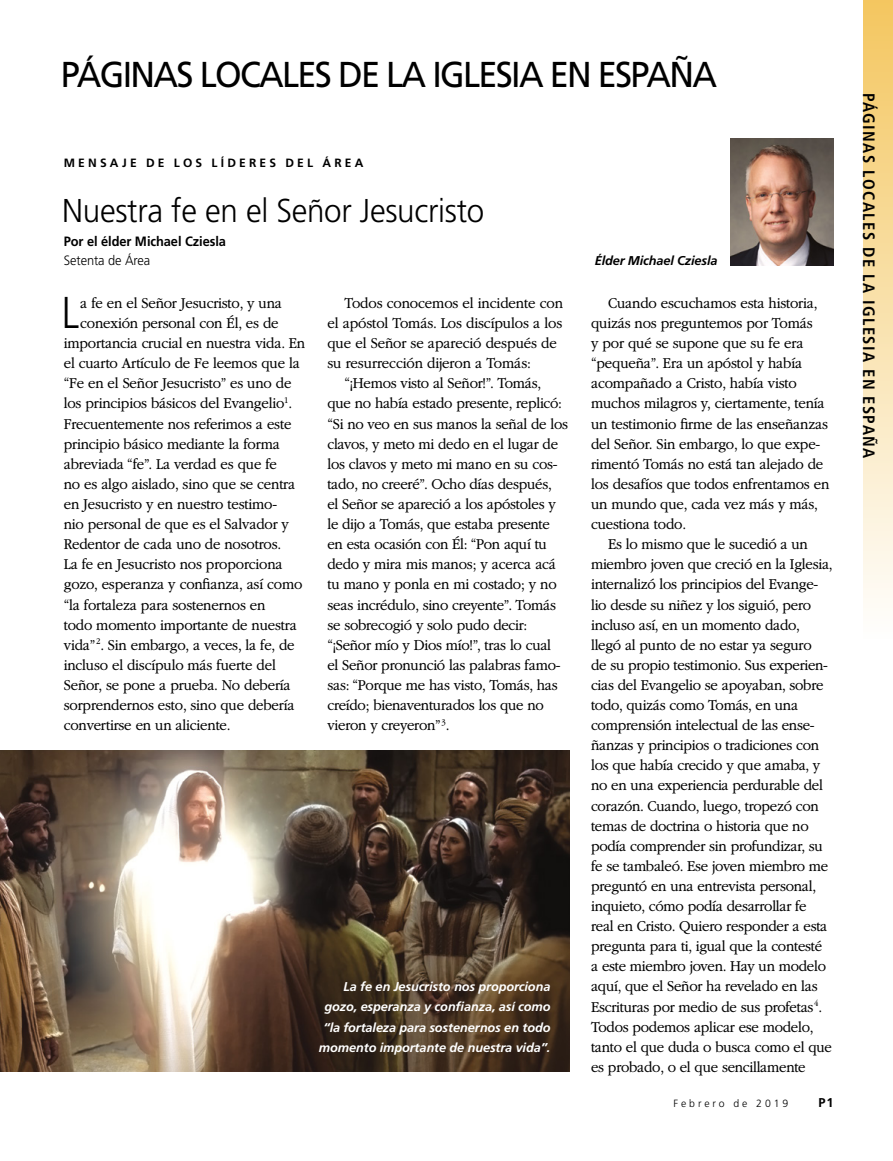
<style>
.page{position:relative;width:893px;height:1161px;background:#fff}
.page>*{position:absolute;margin:0;border:0;box-sizing:border-box;transform-origin:0 0}
.ARTCL_para_first_NEW{font:300 44.55px "Frutigerlds Lat";color:#000;scale:.88 1}
.ARTCL_title_Departme{font:36px "Frutigerlds Lat";letter-spacing:-.05em;color:#000;scale:.95 1}
.ARTCL_title_NEWS{font:300 33px "Frutigerlds Lat";letter-spacing:-.01em;color:#000;scale:.95 1}
.t1{font:700 condensed 16.5px "Frutigerlds Lat";letter-spacing:.085em;color:#000}
.ARTCL_para_NEWS{font:300 15.75px/20.1px "Garamondlds Lat Plus";letter-spacing:-.02em;color:#000;scale:.95 1}
.ARTCL_para_first_NEW-2{font:300 15.75px "Garamondlds Lat Plus";letter-spacing:-.015em;color:#000;scale:.95 1}
.ARTCL-BY_para_first{font:700 13.5px "Frutigerlds Lat";letter-spacing:-.005em;color:#000;scale:.95 1}
.ARTCL-BY_para{font:300 13.5px "Frutigerlds Lat";letter-spacing:-.005em;color:#000;scale:.95 1}
.FIGimg_CAP_para_NEWS{font:italic 700 12.75px/20.2px "Frutigerlds Lat";letter-spacing:-.01em;color:#fff;text-align:right}
.FIGimg_CAP_para_NEWS-2{font:italic 700 12.75px "Frutigerlds Lat";letter-spacing:-.01em;color:#000}
.Folio_R{font:700 12.75px "Frutigerlds Lat";color:#000}
.ARTCL_seriesTitle{font:700 12px "Frutigerlds Lat";letter-spacing:.265em;color:#000}
.Folio_R-2{font:300 10.5px "Frutigerlds Lat";letter-spacing:.28em;color:#000}
</style>
<div class="page">
<div style="left:863px;top:0;width:30px;height:639px;background:linear-gradient(to bottom,#f4c660,#fefefd)"></div>
<img style="left:730px;top:138px;width:103px;height:127px">
<img style="left:0;top:750px;width:570px;height:322px">
<p class="ARTCL_title_Departme" style="left:61px;top:47px;width:693px">PÁGINAS LOCALES DE LA IGLESIA EN ESPAÑA</p>
<p class="ARTCL_seriesTitle" style="left:64px;top:154px;width:301px">MENSAJE DE LOS LÍDERES DEL ÁREA</p>
<p class="ARTCL_title_NEWS" style="left:62px;top:187px;width:446px">Nuestra fe en el Señor Jesucristo</p>
<p class="ARTCL-BY_para_first" style="left:64px;top:231px;width:172px">Por el élder Michael Cziesla</p>
<p class="ARTCL-BY_para" style="left:64px;top:250px;width:93px">Setenta de Área</p>
<p class="FIGimg_CAP_para_NEWS-2" style="left:595px;top:251px;width:124px">Élder Michael Cziesla</p>
<p class="ARTCL_para_first_NEW" style="left:62px;top:280px;width:21px">L</p>
<p class="ARTCL_para_first_NEW-2" style="left:80px;top:292px;width:214px">a fe en el Señor Jesucristo, y una</p>
<p class="ARTCL_para_first_NEW-2" style="left:80px;top:312px;width:210px">conexión personal con Él, es de</p>
<p class="ARTCL_para_first_NEW-2" style="left:64px;top:332px;width:256px">importancia crucial en nuestra vida. En</p>
<p class="ARTCL_para_first_NEW-2" style="left:64px;top:352px;width:250px">el cuarto Artículo de Fe leemos que la</p>
<p class="ARTCL_para_first_NEW-2" style="left:64px;top:372px;width:241px">“Fe en el Señor Jesucristo” es uno de</p>
<p class="ARTCL_para_first_NEW-2" style="left:64px;top:392px;width:242px">los principios básicos del Evangelio<sup>1</sup>.</p>
<p class="ARTCL_para_first_NEW-2" style="left:64px;top:412px;width:241px">Frecuentemente nos referimos a este</p>
<p class="ARTCL_para_first_NEW-2" style="left:64px;top:432px;width:229px">principio básico mediante la forma</p>
<p class="ARTCL_para_first_NEW-2" style="left:64px;top:452px;width:226px">abreviada “fe”. La verdad es que fe</p>
<p class="ARTCL_para_first_NEW-2" style="left:64px;top:472px;width:245px">no es algo aislado, sino que se centra</p>
<p class="ARTCL_para_first_NEW-2" style="left:64px;top:493px;width:226px">en Jesucristo y en nuestro testimo-</p>
<p class="ARTCL_para_first_NEW-2" style="left:64px;top:513px;width:239px">nio personal de que es el Salvador y</p>
<p class="ARTCL_para_first_NEW-2" style="left:64px;top:533px;width:231px">Redentor de cada uno de nosotros.</p>
<p class="ARTCL_para_first_NEW-2" style="left:64px;top:553px;width:232px">La fe en Jesucristo nos proporciona</p>
<p class="ARTCL_para_first_NEW-2" style="left:64px;top:573px;width:253px">gozo, esperanza y confianza, así como</p>
<p class="ARTCL_para_first_NEW-2" style="left:64px;top:593px;width:214px">“la fortaleza para sostenernos en</p>
<p class="ARTCL_para_first_NEW-2" style="left:64px;top:613px;width:247px">todo momento importante de nuestra</p>
<p class="ARTCL_para_first_NEW-2" style="left:64px;top:633px;width:245px">vida” <sup>2</sup>. Sin embargo, a veces, la fe, de</p>
<p class="ARTCL_para_first_NEW-2" style="left:64px;top:653px;width:225px">incluso el discípulo más fuerte del</p>
<p class="ARTCL_para_first_NEW-2" style="left:64px;top:673px;width:240px">Señor, se pone a prueba. No debería</p>
<p class="ARTCL_para_first_NEW-2" style="left:64px;top:694px;width:244px">sorprendernos esto, sino que debería</p>
<p class="ARTCL_para_first_NEW-2" style="left:64px;top:714px;width:177px">convertirse en un aliciente.</p>
<p class="ARTCL_para_NEWS" style="left:327px;top:293px;width:250px;text-indent:17px">Todos conocemos el incidente con el apóstol Tomás. Los discípulos a los que el Señor se apareció después de su resurrección dijeron a Tomás:</p>
<p class="ARTCL_para_NEWS" style="left:327px;top:373px;width:255px;text-indent:17px">“¡Hemos visto al Señor!”. Tomás, que no había estado presente, replicó: “Si no veo en sus manos la señal de los clavos, y meto mi dedo en el lugar de los clavos y meto mi mano en su cos&shy;tado, no creeré”. Ocho días después,<br>el Señor se apareció a los apóstoles y le dijo a Tomás, que estaba presente en esta ocasión con Él: “Pon aquí tu dedo y mira mis manos; y acerca acá tu mano y ponla en mi costado; y no seas incrédulo, sino creyente”. Tomás se sobrecogió y solo pudo decir: “¡Señor mío y Dios mío!”, tras lo cual<br>el Señor pronunció las palabras famo&shy;sas: “Porque me has visto, Tomás, has creído; bienaventurados los que no vieron y creyeron” <sup>3</sup>.</p>
<p class="FIGimg_CAP_para_NEWS" style="left:319px;top:976px;width:233px">La fe en Jesucristo nos proporciona gozo, esperanza y confianza, así como “la fortaleza para sostenernos en todo momento importante de nuestra vida”.</p>
<p class="ARTCL_para_NEWS" style="left:591px;top:293px;width:252px;text-indent:17px">Cuando escuchamos esta historia, quizás nos preguntemos por Tomás<br>y por qué se supone que su fe era “pequeña”. Era un apóstol y había acompañado a Cristo, había visto muchos milagros y, ciertamente, tenía un testimonio firme de las enseñanzas del Señor. Sin embargo, lo que expe&shy;rimentó Tomás no está tan alejado de los desafíos que todos enfrentamos en un mundo que, cada vez más y más, cuestiona todo.</p>
<p class="ARTCL_para_NEWS" style="left:591px;top:534px;width:256px;text-indent:17px">Es lo mismo que le sucedió a un miembro joven que creció en la Iglesia, internalizó los principios del Evange&shy;lio desde su niñez y los siguió, pero incluso así, en un momento dado, llegó al punto de no estar ya seguro<br>de su propio testimonio. Sus experien&shy;cias del Evangelio se apoyaban, sobre todo, quizás como Tomás, en una comprensión intelectual de las ense&shy;ñanzas y principios o tradiciones con los que había crecido y que amaba, y no en una experiencia perdurable del corazón. Cuando, luego, tropezó con temas de doctrina o historia que no podía comprender sin profundizar, su fe se tambaleó. Ese joven miembro me preguntó en una entrevista personal, inquieto, cómo podía desarrollar fe real en Cristo. Quiero responder a esta pregunta para ti, igual que la contesté a este miembro joven. Hay un modelo aquí, que el Señor ha revelado en las Escrituras por medio de sus profetas <sup>4</sup>.<br>Todos podemos aplicar ese modelo, tanto el que duda o busca como el que es probado, o el que sencillamente</p>
<p class="Folio_R-2" style="left:673px;top:1095px;width:116px">Febrero de 2019</p>
<p class="Folio_R" style="left:819px;top:1092px;width:16px">P1</p>
<p class="t1" style="left:881px;top:93px;width:367px;rotate:90deg">PÁGINAS LOCALES DE LA IGLESIA EN ESPAÑA</p>
</div>
